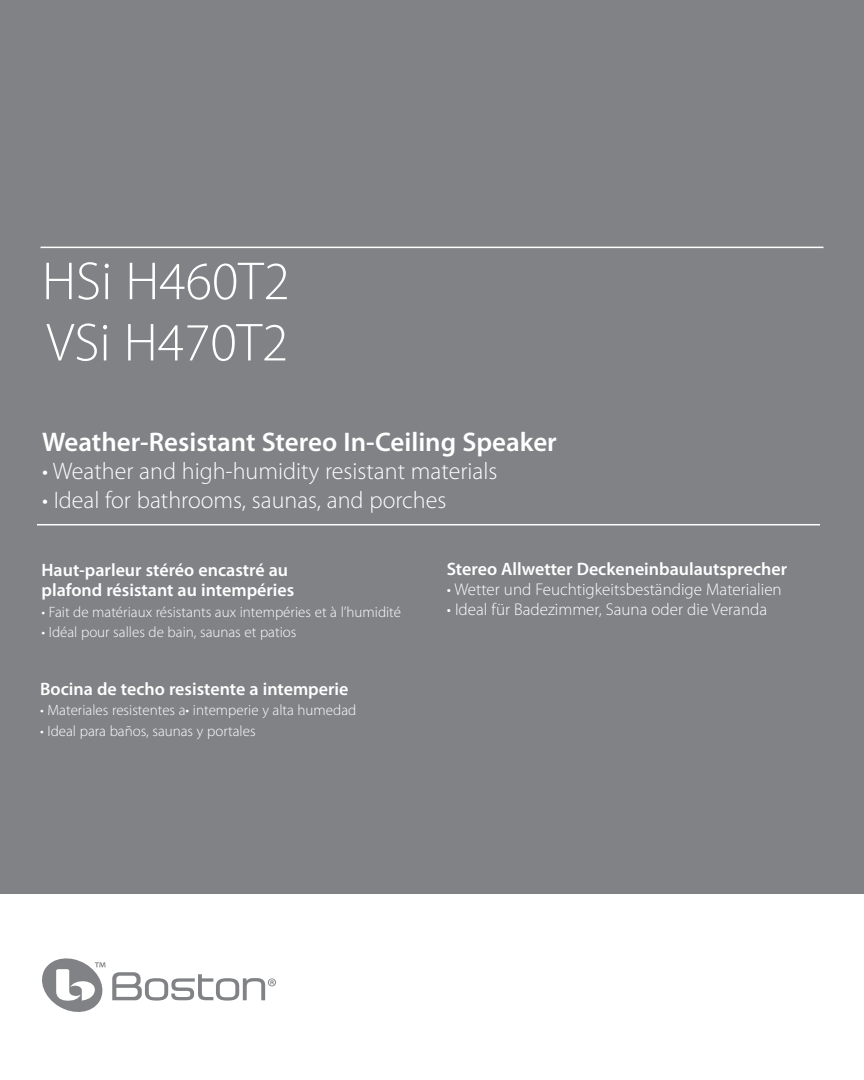
<style>
.page{position:relative;width:864px;height:1080px;background:#fff}
.page>*{position:absolute;margin:0;border:0;box-sizing:border-box;transform-origin:0 0}
.t1{font:300 54px "Myriad Pro";color:#fff}
.t2{font:600 27px "Myriad Pro";color:#fff}
.t3{font:300 24px "Myriad Pro";color:#fff}
.t4{font:600 18px/20.2px "Myriad Pro";color:#fff}
.t5{font:300 16.95px "Myriad Pro";color:#fff}
.t6{font:300 15px "Myriad Pro";color:#fff}
</style>
<div class="page">
<div style="left:0;top:0;width:864px;height:893px;background:#808285"></div>
<svg style="left:42px;top:958px;width:234px;height:54px"></svg>
<hr style="left:40px;top:247px;width:784px;height:1px;background:#fff">
<hr style="left:37px;top:524px;width:783px;height:1px;background:#fff">
<h1 class="t1" style="left:42px;top:261px;width:249px">HSi H460T2</h1>
<h1 class="t1" style="left:46px;top:322px;width:243px">VSi H470T2</h1>
<h2 class="t2" style="left:42px;top:431px;width:516px">Weather-Resistant Stereo In-Ceiling Speaker</h2>
<h3 class="t3" style="left:42px;top:462px;width:457px">• Weather and high-humidity resistant materials</h3>
<h3 class="t3" style="left:42px;top:491px;width:406px">• Ideal for bathrooms, saunas, and porches</h3>
<p class="t4" style="left:42px;top:561px;width:254px">Haut-parleur stéréo encastré au plafond résistant au intempéries</p>
<p class="t6" style="left:42px;top:606px;width:361px">• Fait de matériaux résistants aux intempéries et à l’humidité</p>
<p class="t6" style="left:42px;top:626px;width:256px">• Idéal pour salles de bain, saunas et patios</p>
<p class="t4" style="left:40px;top:680px;width:310px">Bocina de techo resistente a intemperie</p>
<p class="t6" style="left:40px;top:705px;width:318px">• Materiales resistentes a• intemperie y alta humedad</p>
<p class="t6" style="left:40px;top:725px;width:217px">• Ideal para baños, saunas y portales</p>
<p class="t4" style="left:447px;top:560px;width:342px">Stereo Allwetter Deckeneinbaulautsprecher</p>
<p class="t5" style="left:447px;top:583px;width:337px">• Wetter und Feuchtigkeitsbeständige Materialien</p>
<p class="t5" style="left:447px;top:603px;width:322px">• Ideal für Badezimmer, Sauna oder die Veranda</p>
</div>
